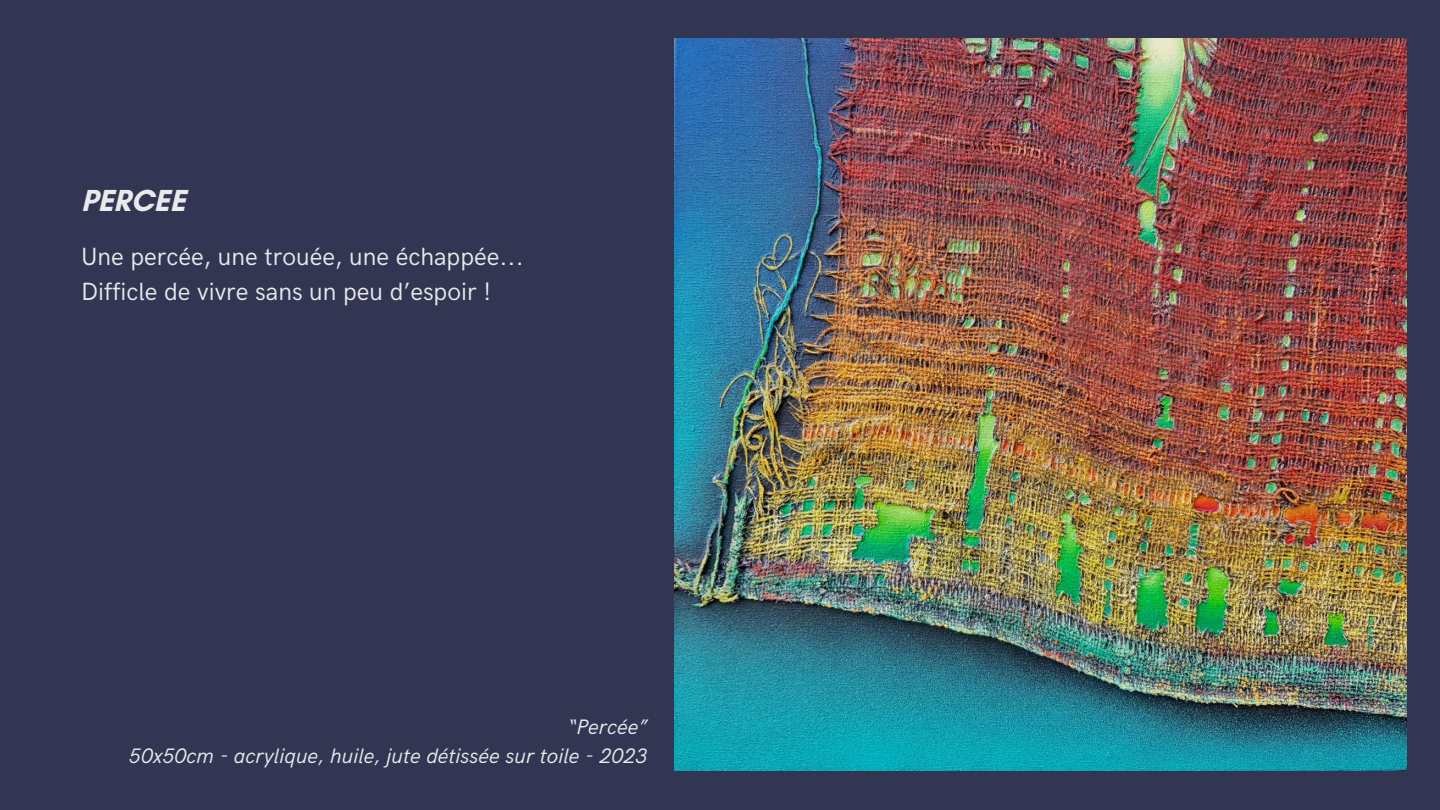
<style>
.page{position:relative;width:1440px;height:810px;background:#333652}
.page>*{position:absolute;margin:0;border:0;box-sizing:border-box;transform-origin:0 0}
.t1{font:700 31px "Glacial Indifference";color:#e9eaec}
.t2{font:25px/34.5px "HK Grotesk";color:#e9eaec}
.t3{font:italic 21px/29.2px "HK Grotesk";color:#e9eaec;text-align:right}
</style>
<div class="page">
<img style="left:674px;top:39px;width:732px;height:732px">
<p class="t1" style="left:81px;top:181px;width:106px">PERCEE</p>
<p class="t2" style="left:81px;top:240px;width:444px">Une percée, une trouée, une échappée...<br>Difficle de vivre sans un peu d’espoir !</p>
<p class="t3" style="left:129px;top:713px;width:520px">“Percée”<br>50x50cm - acrylique, huile, jute détissée sur toile - 2023</p>
</div>
